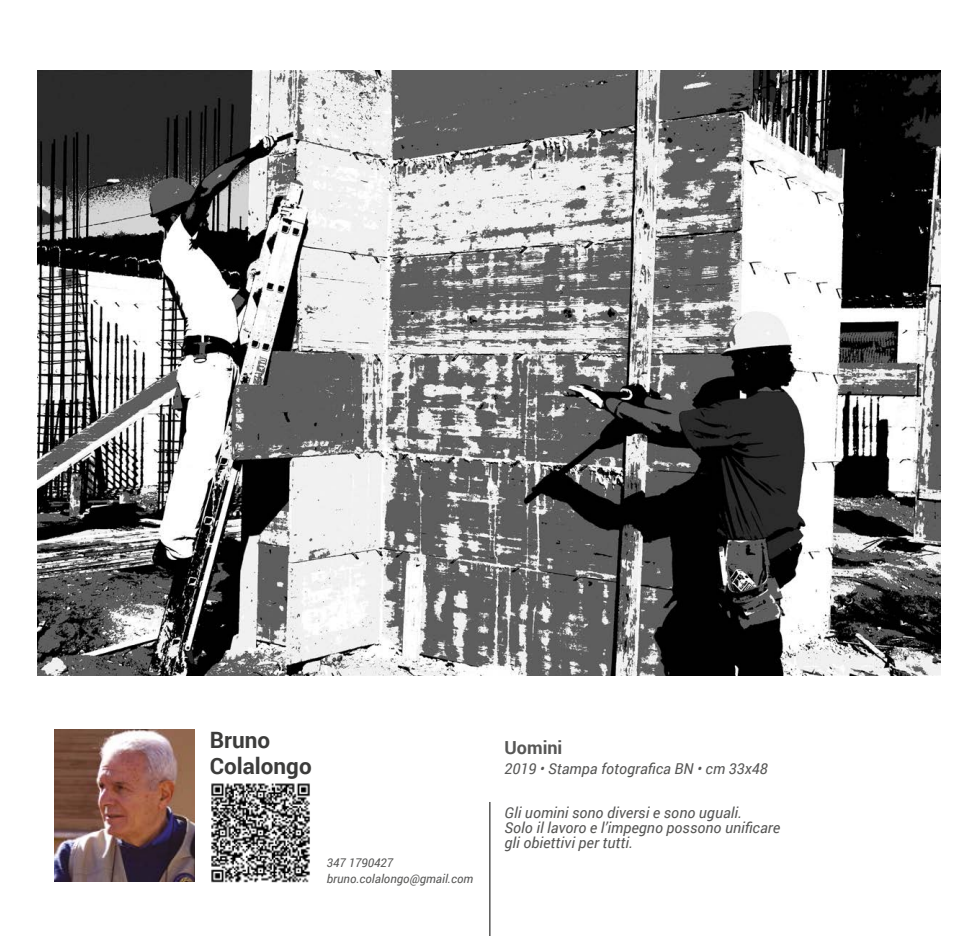
<style>
.page{position:relative;width:978px;height:936px;background:#fff}
.page>*{position:absolute;margin:0;border:0;box-sizing:border-box;transform-origin:0 0}
.t1{font:700 22.5px/26.5px "Roboto";color:#3c3c3b}
.t2{font:700 18px "Roboto";color:#575756}
.t3{font:italic 15px/15px "Roboto";color:#575756}
.t4{font:italic 12px/16px "Roboto";color:#575756}
</style>
<div class="page">
<hr style="left:489px;top:801px;width:2px;height:134px;background:#575756">
<img style="left:54px;top:729px;width:141px;height:152px">
<img style="left:37px;top:71px;width:904px;height:605px">
<img style="left:211px;top:783px;width:99px;height:100px">
<h1 class="t1" style="left:210px;top:725px;width:103px">Bruno<br>Colalongo</h1>
<p class="t2" style="left:505px;top:734px;width:59px">Uomini</p>
<p class="t3" style="left:505px;top:761px;width:265px">2019 • Stampa fotografica BN • cm 33x48</p>
<p class="t3" style="left:505px;top:804px;width:277px">Gli uomini sono diversi e sono uguali.<br>Solo il lavoro e l’impegno possono unificare gli obiettivi per tutti.</p>
<p class="t4" style="left:327px;top:853px;width:148px">347 1790427 bruno.colalongo@gmail.com</p>
</div>
